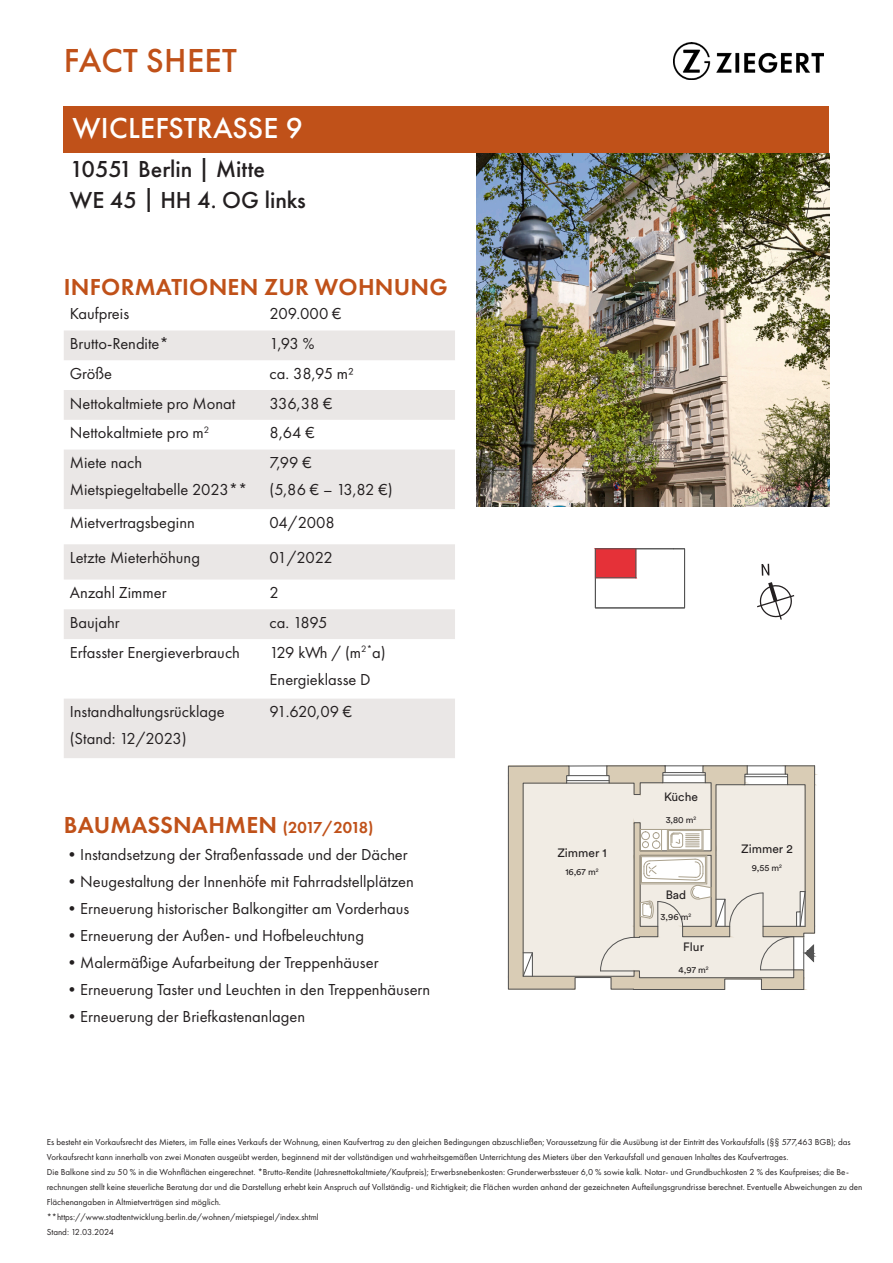
<style>
.page{position:relative;width:893px;height:1263px;background:#fff}
.page>*{position:absolute;margin:0;border:0;box-sizing:border-box;transform-origin:0 0}
._1_1_Head_2{font:500 34.5px "Futura PT";letter-spacing:.01em;color:#c05119}
._1_1_Head_2-2{font:500 30px "Futura PT";letter-spacing:.01em;color:#fff}
._2_0_Subhead{font:600 24px "Futura PT";letter-spacing:.01em;color:#c05119}
._1_1_Subhead{font:500 24px "Futura PT";color:#231f20}
._2_1_Copy{font:16.5px/27px "Futura PT";color:#231f20}
._2_2_Copy_Aufzählung{font:16.5px "Futura PT";color:#231f20}
.t1{font:12px "Circular Std";color:#231f20}
._2_1_Copy-2{font:9px/15px "Futura PT";color:#231f20}
.t2{font:9px "Circular Std";color:#231f20}
.s1{font-size:16.5px}
</style>
<div class="page">
<svg style="left:64px;top:330px;width:391px;height:428px;fill:#eae7e6"></svg>
<img style="left:476px;top:153px;width:353px;height:353px">
<div style="left:64px;top:106px;width:765px;height:47px;background:#c05119"></div>
<svg style="left:757px;top:582px;width:37px;height:38px"></svg>
<svg style="left:761px;top:564px;width:8px;height:12px"></svg>
<svg style="left:508px;top:765px;width:307px;height:225px;background:#e3ded4"></svg>
<svg style="left:595px;top:548px;width:90px;height:60px"></svg>
<img style="left:673px;top:43px;width:151px;height:37px">
<p class="_1_1_Head_2" style="left:64px;top:40px;width:175px">FACT SHEET</p>
<p class="_1_1_Head_2-2" style="left:72px;top:110px;width:232px">WICLEFSTRASSE 9</p>
<p class="_1_1_Subhead" style="left:70px;top:155px;width:197px">10551 Berlin | Mitte</p>
<p class="_1_1_Subhead" style="left:70px;top:185px;width:238px">WE 45 | HH 4. OG links</p>
<p class="_2_0_Subhead" style="left:64px;top:272px;width:385px">INFORMATIONEN ZUR WOHNUNG</p>
<p class="_2_1_Copy" style="left:70px;top:300px;width:61px">Kaufpreis</p>
<p class="_2_1_Copy" style="left:270px;top:300px;width:73px">209.000 €</p>
<p class="_2_1_Copy" style="left:70px;top:330px;width:101px">Brutto-Rendite*</p>
<p class="_2_1_Copy" style="left:270px;top:330px;width:46px">1,93 %</p>
<p class="_2_1_Copy" style="left:70px;top:360px;width:44px">Größe</p>
<p class="_2_1_Copy" style="left:270px;top:360px;width:86px">ca. 38,95 m²</p>
<p class="_2_1_Copy" style="left:70px;top:389px;width:167px">Nettokaltmiete pro Monat</p>
<p class="_2_1_Copy" style="left:270px;top:389px;width:65px">336,38 €</p>
<p class="_2_1_Copy" style="left:70px;top:419px;width:141px">Nettokaltmiete pro m<sup>2</sup></p>
<p class="_2_1_Copy" style="left:270px;top:419px;width:47px">8,64 €</p>
<p class="_2_1_Copy" style="left:70px;top:449px;width:74px">Miete nach</p>
<p class="_2_1_Copy" style="left:70px;top:476px;width:179px">Mietspiegeltabelle 2023**</p>
<p class="_2_1_Copy" style="left:270px;top:449px;width:124px">7,99 €<br>(5,86 € – 13,82 €)</p>
<p class="_2_1_Copy" style="left:70px;top:509px;width:127px">Mietvertragsbeginn</p>
<p class="_2_1_Copy" style="left:270px;top:509px;width:67px">04/2008</p>
<p class="_2_1_Copy" style="left:70px;top:544px;width:132px">Letzte Mieterhöhung</p>
<p class="_2_1_Copy" style="left:270px;top:544px;width:65px">01/2022</p>
<p class="_2_1_Copy" style="left:70px;top:579px;width:98px">Anzahl Zimmer</p>
<p class="_2_1_Copy" style="left:270px;top:579px;width:11px">2</p>
<p class="_2_1_Copy" style="left:70px;top:609px;width:51px">Baujahr</p>
<p class="_2_1_Copy" style="left:270px;top:609px;width:59px">ca. 1895</p>
<p class="_2_1_Copy" style="left:70px;top:639px;width:172px">Erfasster Energieverbrauch</p>
<p class="_2_1_Copy" style="left:270px;top:639px;width:118px">129 kWh / (m<sup>2*</sup>a)<br>Energieklasse D</p>
<p class="_2_1_Copy" style="left:70px;top:698px;width:157px">Instandhaltungsrücklage (Stand: 12/2023)</p>
<p class="_2_1_Copy" style="left:270px;top:698px;width:84px">91.620,09 €</p>
<p class="_2_0_Subhead" style="left:64px;top:810px;width:311px">BAUMASSNAHMEN <span class="s1">(2017/2018)</span></p>
<p class="_2_2_Copy_Aufzählung" style="left:64px;top:845px;width:345px">•Instandsetzung der Straßenfassade und der Dächer</p>
<p class="_2_2_Copy_Aufzählung" style="left:64px;top:872px;width:352px">•Neugestaltung der Innenhöfe mit Fahrradstellplätzen</p>
<p class="_2_2_Copy_Aufzählung" style="left:64px;top:899px;width:347px">•Erneuerung historischer Balkongitter am Vorderhaus</p>
<p class="_2_2_Copy_Aufzählung" style="left:64px;top:926px;width:302px">•Erneuerung der Außen- und Hofbeleuchtung</p>
<p class="_2_2_Copy_Aufzählung" style="left:64px;top:953px;width:316px">•Malermäßige Aufarbeitung der Treppenhäuser</p>
<p class="_2_2_Copy_Aufzählung" style="left:64px;top:980px;width:368px">•Erneuerung Taster und Leuchten in den Treppenhäusern</p>
<p class="_2_2_Copy_Aufzählung" style="left:64px;top:1007px;width:243px">•Erneuerung der Briefkastenanlagen</p>
<p class="t1" style="left:557px;top:846px;width:51px">Zimmer 1</p>
<p class="t2" style="left:565px;top:867px;width:35px">16,67 m<sup>2</sup></p>
<p class="t1" style="left:664px;top:790px;width:35px">Küche</p>
<p class="t2" style="left:666px;top:814px;width:32px">3,80 m<sup>2</sup></p>
<p class="t1" style="left:666px;top:887px;width:22px">Bad</p>
<p class="t2" style="left:661px;top:911px;width:32px">3,96 m<sup>2</sup></p>
<p class="t1" style="left:683px;top:939px;width:22px">Flur</p>
<p class="t2" style="left:679px;top:964px;width:32px">4,97 m<sup>2</sup></p>
<p class="t1" style="left:741px;top:841px;width:53px">Zimmer 2</p>
<p class="t2" style="left:752px;top:862px;width:32px">9,55 m<sup>2</sup></p>
<p class="_2_1_Copy-2" style="left:47px;top:1134px;width:805px">Es besteht ein Vorkaufsrecht des Mieters, im Falle eines Verkaufs der Wohnung, einen Kaufvertrag zu den gleichen Bedingungen abzuschließen; Voraussetzung für die Ausübung ist der Eintritt des Vorkaufsfalls (§§ 577,463 BGB); das<br>Vorkaufsrecht kann innerhalb von zwei Monaten ausgeübt werden, beginnend mit der vollständigen und wahrheitsgemäßen Unterrichtung des Mieters über den Verkaufsfall und genauen Inhaltes des Kaufvertrages.</p>
<p class="_2_1_Copy-2" style="left:47px;top:1164px;width:817px">Die Balkone sind zu 50 % in die Wohnflächen eingerechnet. *Brutto-Rendite (Jahresnettokaltmiete/Kaufpreis); Erwerbsnebenkosten: Grunderwerbssteuer 6,0 % sowie kalk. Notar- und Grundbuchkosten 2 % des Kaufpreises; die Be&shy;rechnungen stellt keine steuerliche Beratung dar und die Darstellung erhebt kein Anspruch auf Vollständig- und Richtigkeit; die Flächen wurden anhand der gezeichneten Aufteilungsgrundrisse berechnet. Eventuelle Abweichungen zu den<br>Flächenangaben in Altmietverträgen sind möglich.</p>
<p class="_2_1_Copy-2" style="left:47px;top:1209px;width:273px">**https://www.stadtentwicklung.berlin.de/wohnen/mietspiegel/index.shtml</p>
<p class="_2_1_Copy-2" style="left:47px;top:1224px;width:69px">Stand: 12.03.2024</p>
</div>
